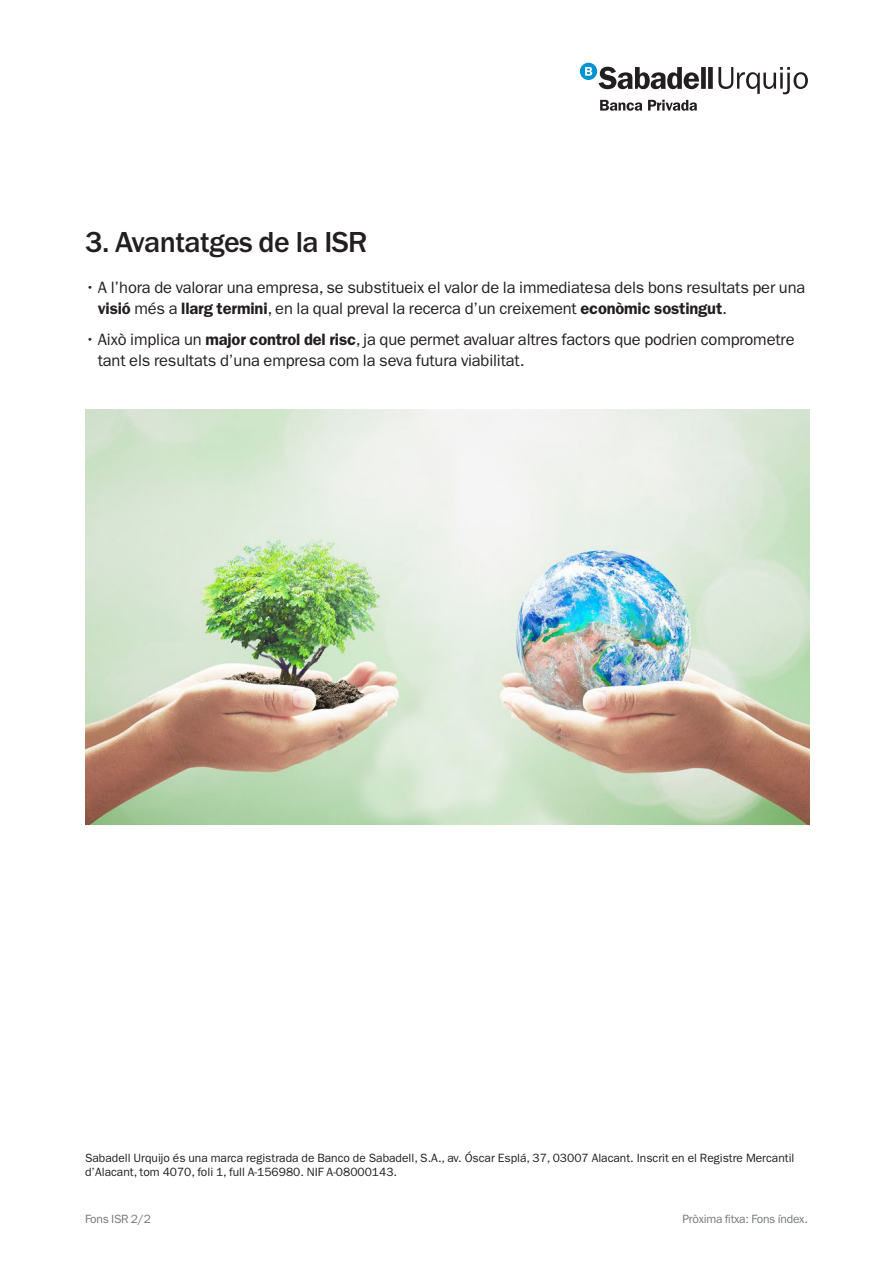
<style>
.page{position:relative;width:893px;height:1263px;background:#fff}
.page>*{position:absolute;margin:0;border:0;box-sizing:border-box;transform-origin:0 0}
.t1{font:500 30px "ITC Franklin Gothic Std";letter-spacing:-.02em;color:#231f20}
.t2{font:16.5px/20.7px "ITC Franklin Gothic Std";letter-spacing:-.01em;color:#231f20}
.t3{font:12px/14.4px "ITC Franklin Gothic Std";color:#231f20}
.t4{font:12px "ITC Franklin Gothic Std";letter-spacing:-.02em;color:#76787b}
.s1{font-weight:600}
</style>
<div class="page">
<div style="left:580px;top:63px;width:17px;height:17px;background:#0093d0;border-radius:50%"></div>
<svg style="left:585px;top:67px;width:7px;height:9px"></svg>
<svg style="left:599px;top:67px;width:209px;height:44px"></svg>
<img style="left:85px;top:409px;width:724px;height:415px">
<h1 class="t1" style="left:85px;top:225px;width:284px">3. Avantatges de la ISR</h1>
<p class="t2" style="left:98px;top:278px;width:709px;text-indent:-13px">• A l’hora de valorar una empresa, se substitueix el valor de la immediatesa dels bons resultats per una <span class="s1">visió</span> més a <span class="s1">llarg termini</span>, en la qual preval la recerca d’un creixement <span class="s1">econòmic sostingut</span>.</p>
<p class="t2" style="left:98px;top:330px;width:698px;text-indent:-13px">• Això implica un <span class="s1">major control del risc</span>, ja que permet avaluar altres factors que podrien comprometre tant els resultats d’una empresa com la seva futura viabilitat.</p>
<p class="t3" style="left:85px;top:1150px;width:711px">Sabadell Urquijo és una marca registrada de Banco de Sabadell, S.A., av. Óscar Esplá, 37, 03007 Alacant. Inscrit en el Registre Mercantil d’Alacant, tom 4070, foli 1, full A-156980. NIF A-08000143.</p>
<p class="t4" style="left:85px;top:1211px;width:67px">Fons ISR 2/2</p>
<p class="t4" style="left:682px;top:1211px;width:127px">Pròxima fitxa: Fons índex.</p>
</div>
